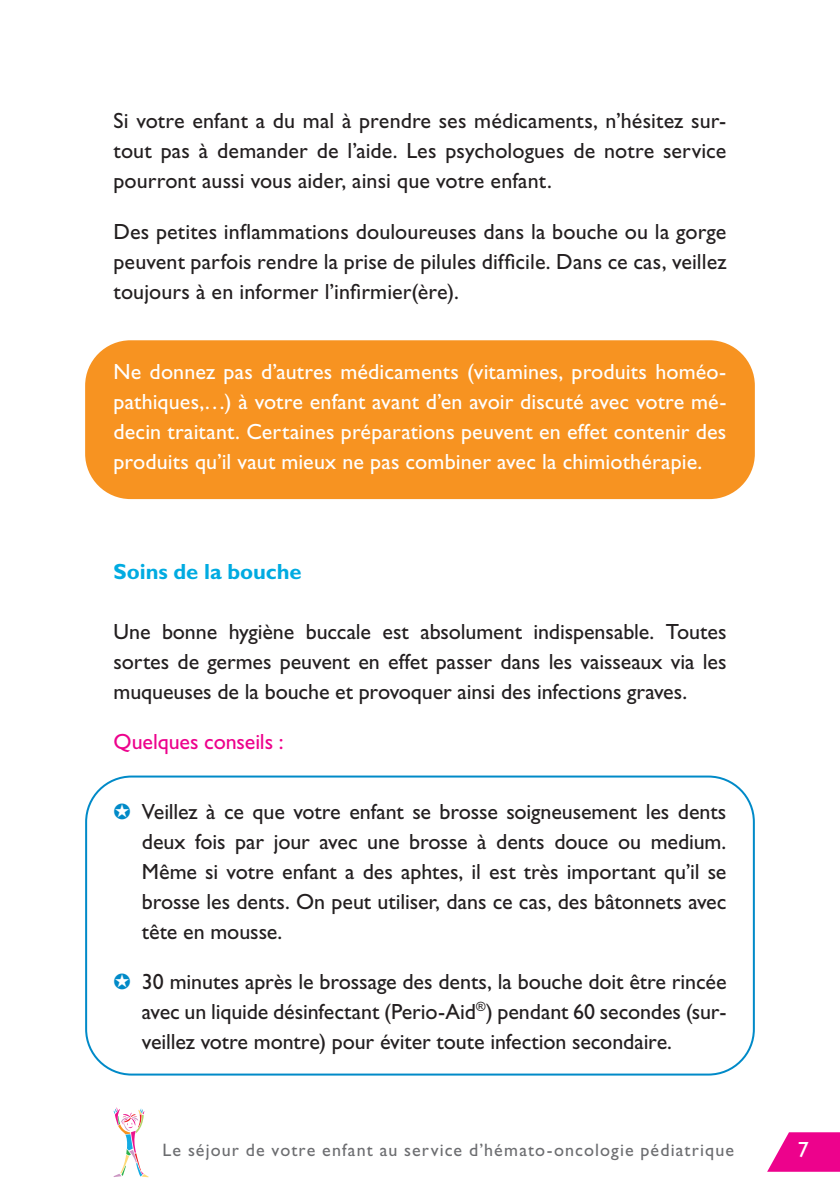
<style>
.page{position:relative;width:840px;height:1191px;background:#fff}
.page>*{position:absolute;margin:0;border:0;box-sizing:border-box;transform-origin:0 0}
.t1{font:22px/30px "Gill Sans Std";color:#231f20;text-align:justify}
.t2{font:22px/30px "Gill Sans Std";letter-spacing:.005em;color:#fff;text-align:justify}
.t3{font:22px "Gill Sans Std";letter-spacing:-.005em;color:#ed028c}
.t4{font:700 22px "Gill Sans Std";letter-spacing:-.005em;color:#00abe1}
.t5{font:18px "Gill Sans Std";letter-spacing:.06em;color:#6c6d70}
.s1{color:#008ac8}
</style>
<div class="page">
<svg style="left:767px;top:1132px;width:72px;height:39px"></svg>
<svg style="left:113px;top:1107px;width:36px;height:70px"></svg>
<div style="left:85px;top:340px;width:669px;height:159px;background:#f79321;border-radius:45px"></div>
<div style="left:85px;top:775px;width:669px;height:300px;border:2px solid #008ac8;border-radius:45px"></div>
<p class="t1" style="left:113px;top:106px;width:614px">Si votre enfant a du mal à prendre ses médicaments, n’hésitez sur&shy;tout pas à demander de l’aide. Les psychologues de notre service pourront aussi vous aider, ainsi que votre enfant.</p>
<p class="t1" style="left:113px;top:216px;width:614px">Des petites inflammations douloureuses dans la bouche ou la gorge peuvent parfois rendre la prise de pilules difficile. Dans ce cas, veillez toujours à en informer l’infirmier(ère).</p>
<p class="t2" style="left:113px;top:356px;width:614px">Ne donnez pas d’autres médicaments (vitamines, produits homéo&shy;pathiques,…) à votre enfant avant d’en avoir discuté avec votre mé&shy;decin traitant. Certaines préparations peuvent en effet contenir des produits qu’il vaut mieux ne pas combiner avec la chimiothérapie.</p>
<p class="t4" style="left:113px;top:558px;width:190px">Soins de la bouche</p>
<p class="t1" style="left:113px;top:616px;width:614px">Une bonne hygiène buccale est absolument indispensable. Toutes sortes de germes peuvent en effet passer dans les vaisseaux via les muqueuses de la bouche et provoquer ainsi des infections graves.</p>
<p class="t3" style="left:113px;top:728px;width:172px">Quelques conseils :</p>
<p class="t1" style="left:142px;top:796px;width:585px;text-indent:-28px"><span class="s1">✪</span> Veillez à ce que votre enfant se brosse soigneusement les dents deux fois par jour avec une brosse à dents douce ou medium.<br>Même si votre enfant a des aphtes, il est très important qu’il se brosse les dents. On peut utiliser, dans ce cas, des bâtonnets avec tête en mousse.</p>
<p class="t1" style="left:142px;top:966px;width:586px;text-indent:-28px"><span class="s1">✪</span> 30 minutes après le brossage des dents, la bouche doit être rincée avec un liquide désinfectant (Perio-Aid<sup>®</sup>) pendant 60 secondes (sur&shy;veillez votre montre) pour éviter toute infection secondaire.</p>
<p class="t5" style="left:162px;top:1139px;width:572px">Le séjour de votre enfant au service d’hémato-oncologie pédiatrique</p>
<p class="t2" style="left:797px;top:1134px;width:12px">7</p>
</div>
